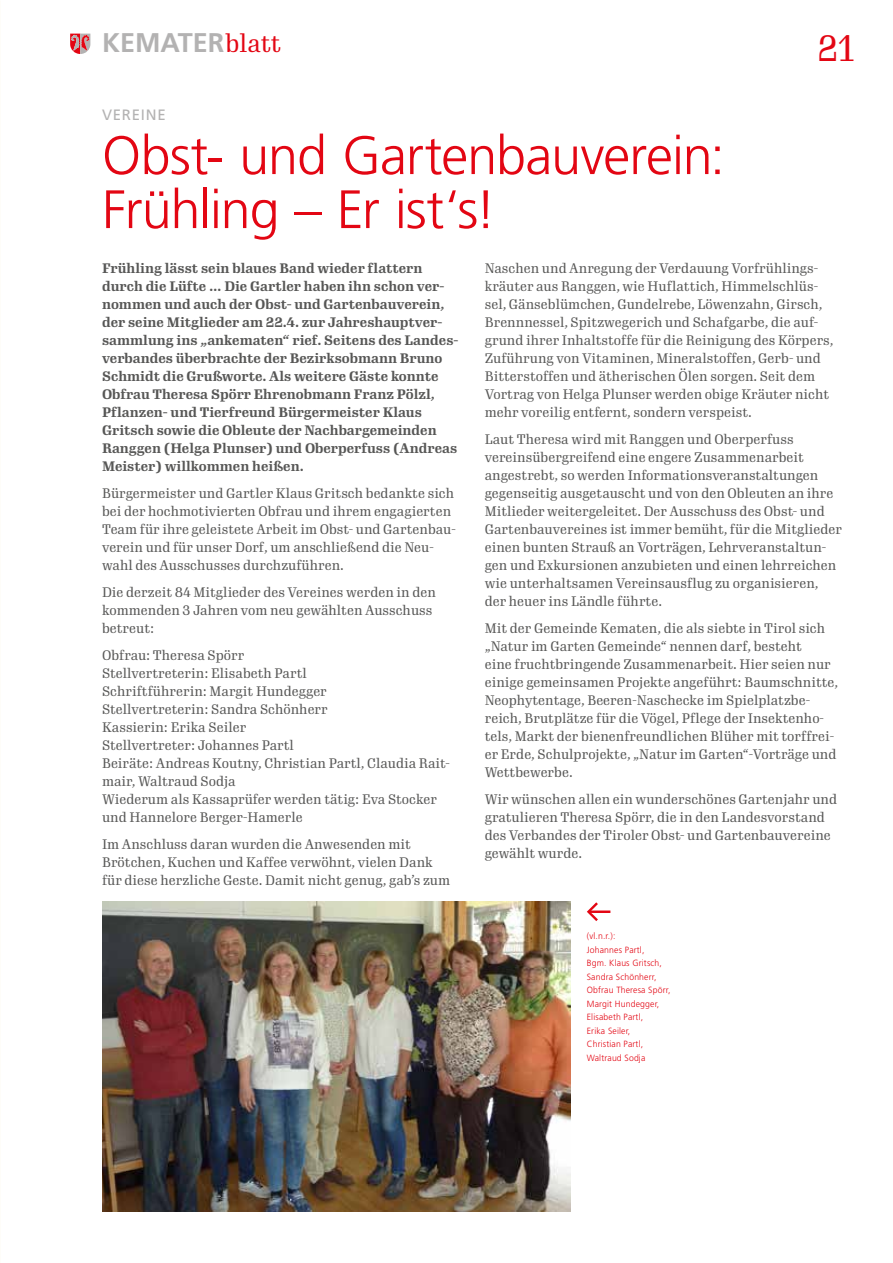
<style>
.page{position:relative;width:893px;height:1263px;background:#fff}
.page>*{position:absolute;margin:0;border:0;box-sizing:border-box;transform-origin:0 0}
.t1{font:300 54px/54px "Frutiger LT Std";letter-spacing:-.02em;color:#e30613}
.t2{font:36px "Gimlet Text Condensed";color:#e30613}
.t3{font:700 27px "Frutiger LT Std";color:#b3b2b2}
.t4{font:15px "Frutiger LT Std";letter-spacing:.05em;color:#b3b2b2}
.t5{font:13.5px/18px "Gimlet Text Condensed";color:#575756}
.t6{font:700 13.5px/18px "Gimlet Text Condensed";color:#575756}
.t7{font:300 9px/13.5px "Frutiger LT Std";letter-spacing:.02em;color:#e30613;scale:.96 1}
.s1{font-family:"Gimlet Text Condensed";font-weight:400;font-size:24.75px;color:#e30613}
</style>
<div class="page">
<svg style="left:70px;top:34px;width:20px;height:20px"></svg>
<img style="left:102px;top:901px;width:468px;height:311px">
<svg style="left:587px;top:902px;width:23px;height:19px"></svg>
<h3 class="t3" style="left:102px;top:27px;width:181px">KEMATER<span class="s1">blatt</span></h3>
<h2 class="t2" style="left:817px;top:23px;width:39px">21</h2>
<p class="t4" style="left:102px;top:106px;width:65px">VEREINE</p>
<h1 class="t1" style="left:102px;top:129px;width:624px">Obst- und Gartenbauverein:<br>Frühling – Er ist‘s!</h1>
<p class="t6" style="left:102px;top:258px;width:358px">Frühling lässt sein blaues Band wieder flattern durch die Lüfte … Die Gartler haben ihn schon ver&shy;nommen und auch der Obst- und Gartenbauverein, der seine Mitglieder am 22.4. zur Jahreshauptver&shy;sammlung ins „ankematen“ rief. Seitens des Landes&shy;verbandes überbrachte der Bezirksobmann Bruno Schmidt die Grußworte. Als weitere Gäste konnte Obfrau Theresa Spörr Ehrenobmann Franz Pölzl, Pflanzen- und Tierfreund Bürgermeister Klaus Gritsch sowie die Obleute der Nachbargemeinden Ranggen (Helga Plunser) und Oberperfuss (Andreas Meister) willkommen heißen.</p>
<p class="t5" style="left:102px;top:483px;width:355px">Bürgermeister und Gartler Klaus Gritsch bedankte sich bei der hochmotivierten Obfrau und ihrem engagierten Team für ihre geleistete Arbeit im Obst- und Gartenbau&shy;verein und für unser Dorf, um anschließend die Neu&shy;wahl des Ausschusses durchzuführen.</p>
<p class="t5" style="left:102px;top:582px;width:335px">Die derzeit 84 Mitglieder des Vereines werden in den kommenden 3 Jahren vom neu gewählten Ausschuss betreut:</p>
<p class="t5" style="left:102px;top:645px;width:349px">Obfrau: Theresa Spörr<br>Stellvertreterin: Elisabeth Partl<br>Schriftführerin: Margit Hundegger<br>Stellvertreterin: Sandra Schönherr<br>Kassierin: Erika Seiler<br>Stellvertreter: Johannes Partl<br>Beiräte: Andreas Koutny, Christian Partl, Claudia Rait&shy;mair, Waltraud Sodja<br>Wiederum als Kassaprüfer werden tätig: Eva Stocker und Hannelore Berger-Hamerle</p>
<p class="t5" style="left:102px;top:834px;width:350px">Im Anschluss daran wurden die Anwesenden mit<br>Brötchen, Kuchen und Kaffee verwöhnt, vielen Dank für diese herzliche Geste. Damit nicht genug, gab’s zum</p>
<p class="t5" style="left:485px;top:258px;width:350px">Naschen und Anregung der Verdauung Vorfrühlings&shy;kräuter aus Ranggen, wie Huflattich, Himmelschlüs&shy;sel, Gänseblümchen, Gundelrebe, Löwenzahn, Girsch, Brennnessel, Spitzwegerich und Schafgarbe, die auf&shy;grund ihrer Inhaltstoffe für die Reinigung des Körpers, Zuführung von Vitaminen, Mineralstoffen, Gerb- und Bitterstoffen und ätherischen Ölen sorgen. Seit dem Vortrag von Helga Plunser werden obige Kräuter nicht mehr voreilig entfernt, sondern verspeist.</p>
<p class="t5" style="left:485px;top:429px;width:359px">Laut Theresa wird mit Ranggen und Oberperfuss vereinsübergreifend eine engere Zusammenarbeit angestrebt, so werden Informationsveranstaltungen gegenseitig ausgetauscht und von den Obleuten an ihre Mitlieder weitergeleitet. Der Ausschuss des Obst- und Gartenbauvereines ist immer bemüht, für die Mitglieder einen bunten Strauß an Vorträgen, Lehrveranstaltun&shy;gen und Exkursionen anzubieten und einen lehrreichen wie unterhaltsamen Vereinsausflug zu organisieren, der heuer ins Ländle führte.</p>
<p class="t5" style="left:485px;top:618px;width:355px">Mit der Gemeinde Kematen, die als siebte in Tirol sich „Natur im Garten Gemeinde“ nennen darf, besteht<br>eine fruchtbringende Zusammenarbeit. Hier seien nur einige gemeinsamen Projekte angeführt: Baumschnitte, Neophytentage, Beeren-Naschecke im Spielplatzbe&shy;reich, Brutplätze für die Vögel, Pflege der Insektenho&shy;tels, Markt der bienenfreundlichen Blüher mit torffrei&shy;er Erde, Schulprojekte, „Natur im Garten“-Vorträge und Wettbewerbe.</p>
<p class="t5" style="left:485px;top:789px;width:354px">Wir wünschen allen ein wunderschönes Gartenjahr und gratulieren Theresa Spörr, die in den Landesvorstand des Verbandes der Tiroler Obst- und Gartenbauvereine gewählt wurde.</p>
<p class="t7" style="left:587px;top:929px;width:89px">(vl.n.r.):<br>Johannes Partl,<br>Bgm. Klaus Gritsch,<br>Sandra Schönherr,<br>Obfrau Theresa Spörr,<br>Margit Hundegger,<br>Elisabeth Partl,<br>Erika Seiler,<br>Christian Partl,<br>Waltraud Sodja</p>
</div>
